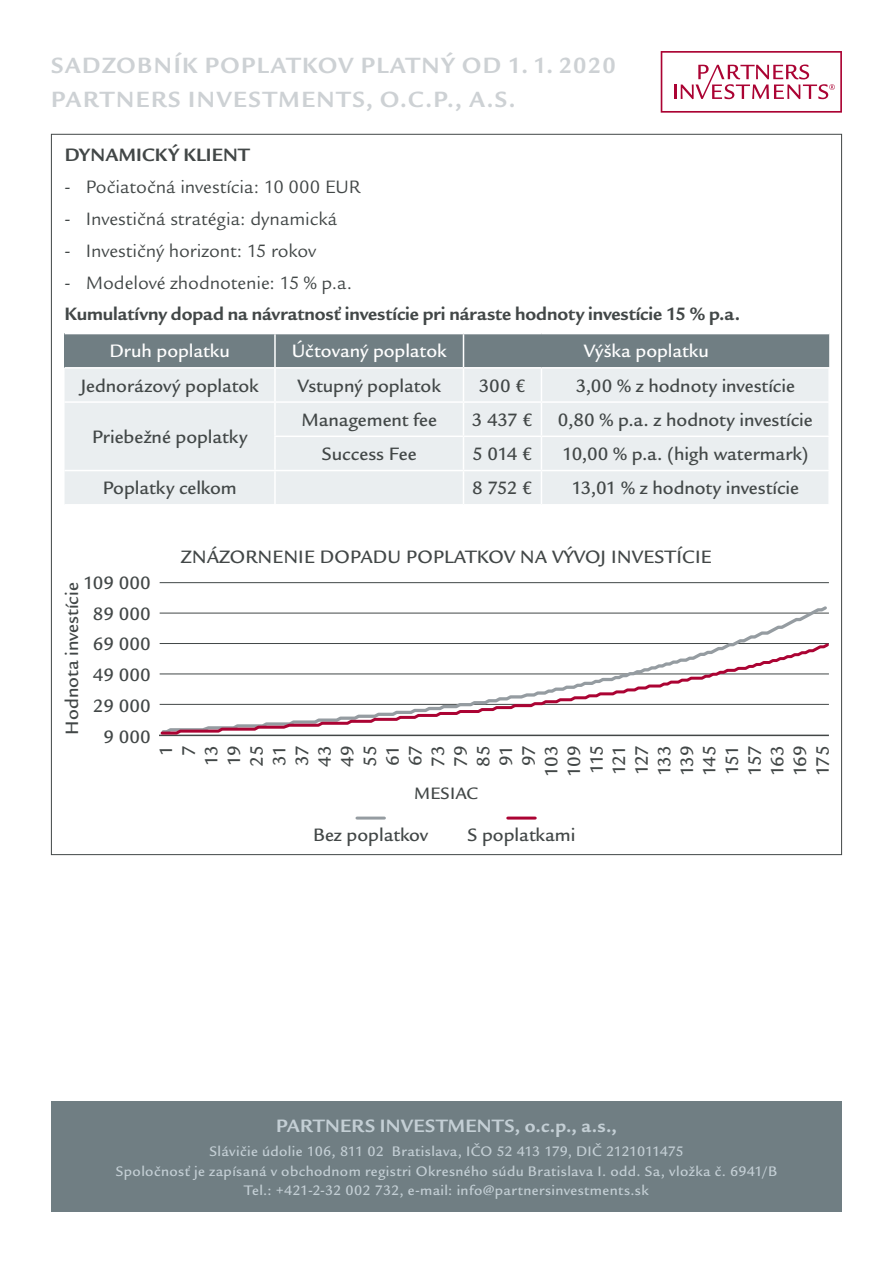
<style>
.page{position:relative;width:893px;height:1263px;background:#fff}
.page>*{position:absolute;margin:0;border:0;box-sizing:border-box;transform-origin:0 0}
.t1{font:700 24px "Legacy Sans Itc TOT";letter-spacing:.065em;color:#cdd1d4}
.t2{font:500 19.5px "Legacy Sans Itc TOT";color:#424747}
.t3{font:19.5px "Legacy Sans Itc TOT";color:#424747}
.t4{font:700 19.5px "Legacy Sans Itc TOT";letter-spacing:-.005em;color:#424747}
.t5{font:500 19.5px "Legacy Sans Itc TOT";color:#fff}
.t6{font:700 19.5px "Legacy Sans Itc TOT";letter-spacing:.02em;color:#c4cfd5}
.t7{font:500 18px "Legacy Sans Itc TOT";letter-spacing:.015em;color:#424747}
.t8{font:500 15px/19.5px "Legacy Sans Itc TOT";letter-spacing:.025em;color:#c4cfd5;text-align:center}
.s1{font-family:"Legacy Sans ITC Std"}
</style>
<div class="page">
<div style="left:51px;top:1102px;width:791px;height:110px;background:#707e83"></div>
<svg style="left:661px;top:51px;width:181px;height:62px"></svg>
<div style="left:65px;top:334px;width:210px;height:34px;background:#707e83"></div>
<div style="left:276px;top:334px;width:553px;height:33px;background:#707e83"></div>
<div style="left:65px;top:369px;width:763px;height:135px;background:#eaeef0"></div>
<hr style="left:274px;top:334px;width:2px;height:33px;background:#fff">
<hr style="left:463px;top:334px;width:1px;height:33px;background:#fff">
<hr style="left:65px;top:367px;width:210px;height:2px;background:#fff">
<hr style="left:274px;top:369px;width:2px;height:32px;background:#fff">
<hr style="left:463px;top:369px;width:1px;height:32px;background:#fff">
<hr style="left:541px;top:369px;width:1px;height:32px;background:#fff">
<hr style="left:65px;top:401px;width:210px;height:2px;background:#fff">
<hr style="left:275px;top:401px;width:188px;height:2px;background:#fff">
<hr style="left:274px;top:403px;width:2px;height:33px;background:#fff">
<hr style="left:463px;top:401px;width:78px;height:2px;background:#fff">
<hr style="left:463px;top:403px;width:1px;height:33px;background:#fff">
<hr style="left:541px;top:401px;width:289px;height:2px;background:#fff">
<hr style="left:541px;top:403px;width:1px;height:33px;background:#fff">
<hr style="left:274px;top:436px;width:189px;height:1px;background:#fff">
<hr style="left:274px;top:437px;width:2px;height:33px;background:#fff">
<hr style="left:463px;top:436px;width:78px;height:1px;background:#fff">
<hr style="left:463px;top:437px;width:1px;height:33px;background:#fff">
<hr style="left:541px;top:436px;width:289px;height:1px;background:#fff">
<hr style="left:541px;top:437px;width:1px;height:33px;background:#fff">
<hr style="left:65px;top:470px;width:210px;height:1px;background:#fff">
<hr style="left:275px;top:470px;width:188px;height:1px;background:#fff">
<hr style="left:274px;top:471px;width:2px;height:33px;background:#fff">
<hr style="left:463px;top:470px;width:78px;height:1px;background:#fff">
<hr style="left:463px;top:471px;width:1px;height:33px;background:#fff">
<hr style="left:541px;top:470px;width:289px;height:1px;background:#fff">
<hr style="left:541px;top:471px;width:1px;height:33px;background:#fff">
<hr style="left:160px;top:582px;width:669px;height:1px;background:#424747">
<hr style="left:508px;top:816px;width:27px;height:3px;background:#ab0333">
<hr style="left:357px;top:816px;width:27px;height:3px;background:#959ca1">
<svg style="left:160px;top:606px;width:669px;height:35px"></svg>
<svg style="left:159px;top:641px;width:670px;height:95px"></svg>
<p class="t1" style="left:51px;top:51px;width:566px">SADZOBNÍK POPLATKOV PLATNÝ OD 1. 1. 2020</p>
<p class="t1" style="left:51px;top:85px;width:466px">PARTNERS INVESTMENTS, O.C.P., A.S.</p>
<p class="t4" style="left:65px;top:143px;width:187px">DYNAMICKÝ KLIENT</p>
<p class="t3" style="left:65px;top:176px;width:298px">- Počiatočná investícia: 10 000 EUR</p>
<p class="t3" style="left:65px;top:207px;width:274px">- Investičná stratégia: dynamická</p>
<p class="t3" style="left:65px;top:239px;width:253px">- Investičný horizont: 15 rokov</p>
<p class="t3" style="left:65px;top:271px;width:289px">- Modelové zhodnotenie: 15 % p.a.</p>
<p class="t4" style="left:65px;top:303px;width:677px">Kumulatívny dopad na návratnosť investície pri náraste hodnoty investície 15 % p.a.</p>
<p class="t5" style="left:109px;top:340px;width:122px">Druh poplatku</p>
<p class="t5" style="left:292px;top:340px;width:156px">Účtovaný poplatok</p>
<p class="t5" style="left:584px;top:340px;width:127px">Výška poplatku</p>
<p class="t2" style="left:81px;top:374px;width:179px">Jednorázový poplatok</p>
<p class="t2" style="left:298px;top:374px;width:145px">Vstupný poplatok</p>
<p class="t2" style="left:479px;top:374px;width:49px">300 <span class="s1">€</span></p>
<p class="t2" style="left:576px;top:374px;width:221px">3,00 % z hodnoty investície</p>
<p class="t2" style="left:92px;top:425px;width:157px">Priebežné poplatky</p>
<p class="t2" style="left:301px;top:408px;width:137px">Management fee</p>
<p class="t2" style="left:472px;top:408px;width:63px">3 437 <span class="s1">€</span></p>
<p class="t2" style="left:558px;top:408px;width:256px">0,80 % p.a. z hodnoty investície</p>
<p class="t2" style="left:322px;top:443px;width:96px">Success Fee</p>
<p class="t2" style="left:472px;top:443px;width:62px">5 014 <span class="s1">€</span></p>
<p class="t2" style="left:562px;top:443px;width:248px">10,00 % p.a. (high watermark)</p>
<p class="t2" style="left:103px;top:477px;width:136px">Poplatky celkom</p>
<p class="t2" style="left:472px;top:477px;width:62px">8 752 <span class="s1">€</span></p>
<p class="t2" style="left:572px;top:477px;width:229px">13,01 % z hodnoty investície</p>
<p class="t2" style="left:83px;top:572px;width:69px">109 000</p>
<p class="t2" style="left:93px;top:602px;width:59px">89 000</p>
<p class="t2" style="left:61px;top:734px;width:153px;rotate:-90deg">Hodnota investície</p>
<p class="t2" style="left:93px;top:633px;width:59px">69 000</p>
<p class="t2" style="left:93px;top:664px;width:59px">49 000</p>
<p class="t2" style="left:93px;top:694px;width:59px">29 000</p>
<p class="t2" style="left:103px;top:725px;width:49px">9 000</p>
<p class="t2" style="left:181px;top:546px;width:532px">ZNÁZORNENIE DOPADU POPLATKOV NA VÝVOJ INVESTÍCIE</p>
<p class="t2" style="left:177px;top:756px;width:12px;rotate:-90deg">7</p>
<p class="t2" style="left:404px;top:766px;width:22px;rotate:-90deg">67</p>
<p class="t2" style="left:630px;top:775px;width:31px;rotate:-90deg">127</p>
<p class="t2" style="left:291px;top:766px;width:22px;rotate:-90deg">37</p>
<p class="t2" style="left:517px;top:766px;width:22px;rotate:-90deg">97</p>
<p class="t2" style="left:743px;top:776px;width:31px;rotate:-90deg">157</p>
<p class="t2" style="left:223px;top:765px;width:21px;rotate:-90deg">19</p>
<p class="t2" style="left:449px;top:767px;width:23px;rotate:-90deg">79</p>
<p class="t2" style="left:675px;top:776px;width:32px;rotate:-90deg">139</p>
<p class="t2" style="left:336px;top:767px;width:23px;rotate:-90deg">49</p>
<p class="t2" style="left:562px;top:776px;width:32px;rotate:-90deg">109</p>
<p class="t2" style="left:789px;top:776px;width:32px;rotate:-90deg">169</p>
<p class="t2" style="left:245px;top:767px;width:23px;rotate:-90deg">25</p>
<p class="t2" style="left:472px;top:767px;width:23px;rotate:-90deg">85</p>
<p class="t2" style="left:698px;top:776px;width:32px;rotate:-90deg">145</p>
<p class="t2" style="left:359px;top:767px;width:23px;rotate:-90deg">55</p>
<p class="t2" style="left:585px;top:774px;width:30px;rotate:-90deg">115</p>
<p class="t2" style="left:811px;top:776px;width:32px;rotate:-90deg">175</p>
<p class="t2" style="left:200px;top:765px;width:21px;rotate:-90deg">13</p>
<p class="t2" style="left:427px;top:767px;width:23px;rotate:-90deg">73</p>
<p class="t2" style="left:653px;top:776px;width:32px;rotate:-90deg">133</p>
<p class="t2" style="left:313px;top:767px;width:23px;rotate:-90deg">43</p>
<p class="t2" style="left:540px;top:776px;width:32px;rotate:-90deg">103</p>
<p class="t2" style="left:766px;top:776px;width:32px;rotate:-90deg">163</p>
<p class="t2" style="left:155px;top:756px;width:12px;rotate:-90deg">1</p>
<p class="t2" style="left:381px;top:766px;width:22px;rotate:-90deg">61</p>
<p class="t2" style="left:607px;top:775px;width:31px;rotate:-90deg">121</p>
<p class="t2" style="left:268px;top:765px;width:21px;rotate:-90deg">31</p>
<p class="t2" style="left:495px;top:766px;width:22px;rotate:-90deg">91</p>
<p class="t2" style="left:721px;top:775px;width:31px;rotate:-90deg">151</p>
<p class="t7" style="left:414px;top:783px;width:66px">MESIAC</p>
<p class="t2" style="left:313px;top:824px;width:116px">Bez poplatkov</p>
<p class="t2" style="left:468px;top:824px;width:109px">S poplatkami</p>
<p class="t6" style="left:276px;top:1114px;width:342px">PARTNERS INVESTMENTS, o.c.p., a.s.,</p>
<p class="t8" style="left:116px;top:1141px;width:663px">Slávičie údolie 106, 811 02 Bratislava, IČO 52 413 179, DIČ 2121011475<br>Spoločnosť je zapísaná v obchodnom registri Okresného súdu Bratislava I. odd. Sa, vložka č. 6941/B<br>Tel.: +421-2-32 002 732, e-mail: info@partnersinvestments.sk</p>
</div>
